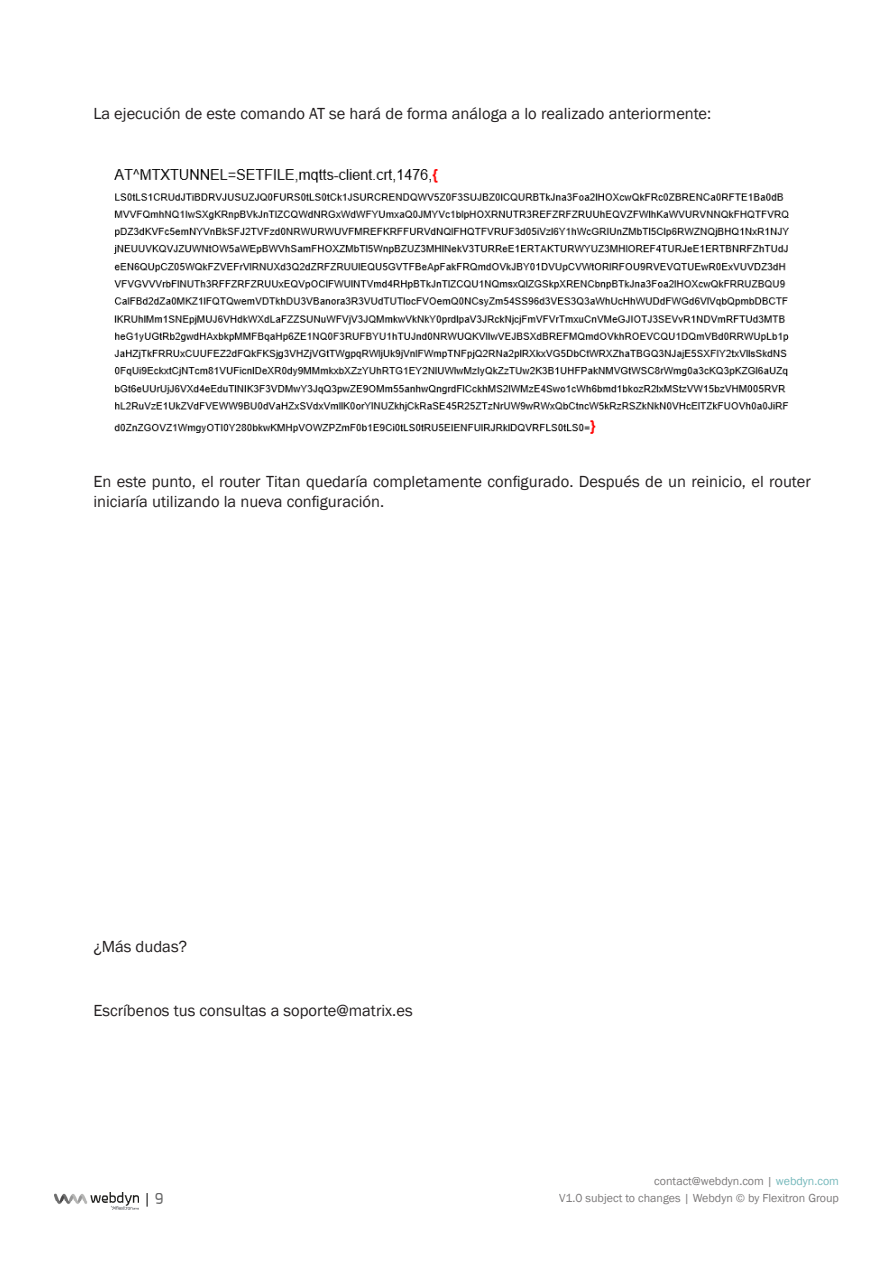
<style>
.page{position:relative;width:893px;height:1263px;background:#fff}
.page>*{position:absolute;margin:0;border:0;box-sizing:border-box;transform-origin:0 0}
.t1{font:16.5px/19.8px "Franklin Gothic";color:#231f20}
.t2{font:15px "Esphimere";color:#000002}
.t3{font:12px "Franklin Gothic";color:#231f20}
.s1{color:#18888d}
</style>
<div class="page">
<svg style="left:147px;top:1193px;width:1px;height:13px"></svg>
<img style="left:54px;top:1192px;width:85px;height:18px">
<img style="left:113px;top:169px;width:676px;height:265px">
<p class="t1" style="left:93px;top:104px;width:619px">La ejecución de este comando AT se hará de forma análoga a lo realizado anteriormente:</p>
<p class="t1" style="left:93px;top:472px;width:719px">En este punto, el router Titan quedaría completamente configurado. Después de un reinicio, el router iniciaría utilizando la nueva configuración.</p>
<p class="t1" style="left:93px;top:937px;width:95px">¿Más dudas?</p>
<p class="t1" style="left:93px;top:1001px;width:321px">Escríbenos tus consultas a soporte@matrix.es</p>
<p class="t3" style="left:654px;top:1174px;width:186px">contact@webdyn.com | <span class="s1">webdyn.com</span></p>
<p class="t2" style="left:154px;top:1190px;width:10px">9</p>
<p class="t3" style="left:559px;top:1190px;width:281px">V1.0 subject to changes | Webdyn © by Flexitron Group</p>
</div>
